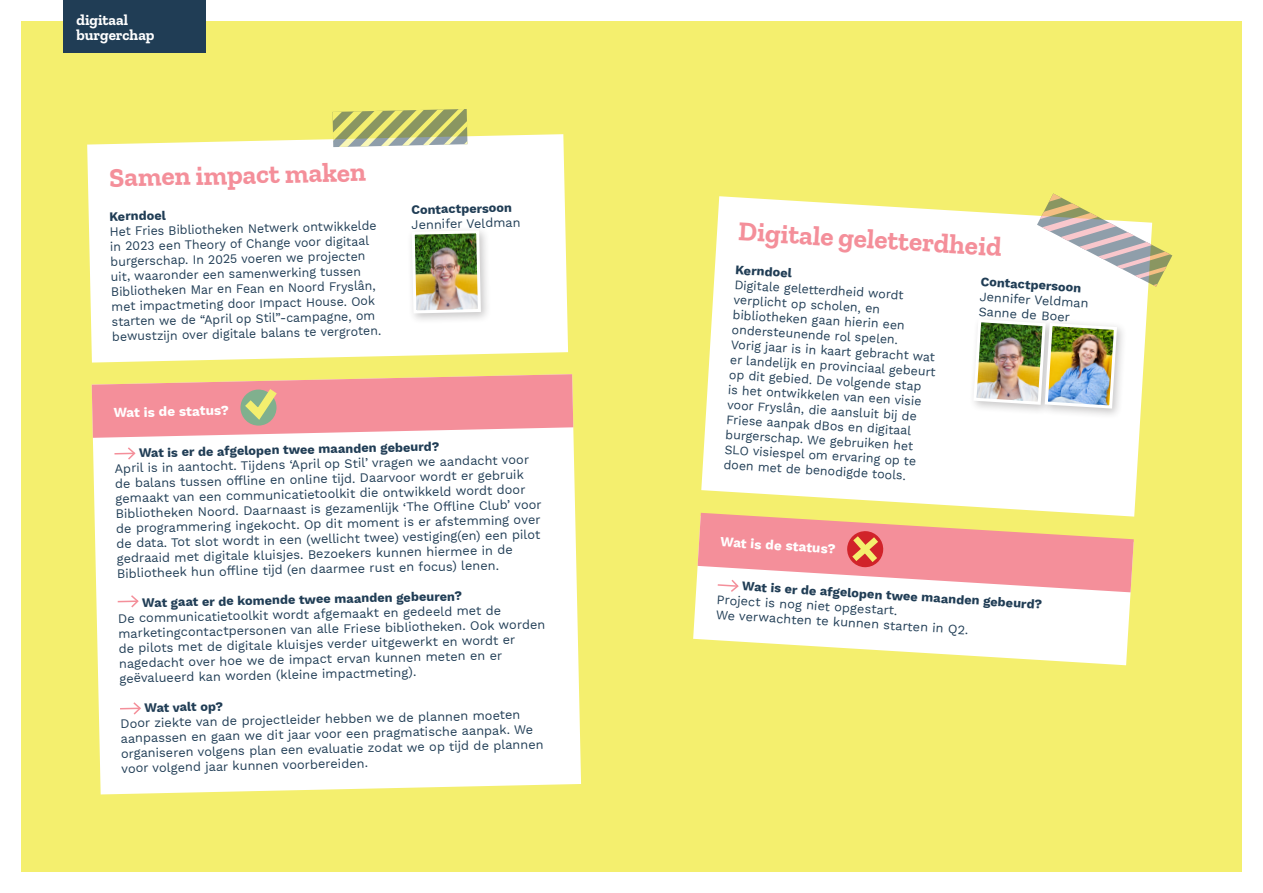
<style>
.page{position:relative;width:1263px;height:893px;background:#fff}
.page>*{position:absolute;margin:0;border:0;box-sizing:border-box;transform-origin:0 0}
.t1{font:700 27px "Zilla Slab";color:#f48f9a}
.t2{font:700 15px/15px "Zilla Slab";color:#fff}
.t3{font:700 13.5px "Work Sans";color:#fff}
.t4{font:12.75px/15px "Work Sans";color:#203d55}
.t5{font:700 12.75px/14.4px "Work Sans";color:#203d55}
.s1{font-weight:700}
.s2{font-weight:400}
</style>
<div class="page">
<div style="left:21px;top:21px;width:1221px;height:851px;background:#f4ef6e"></div>
<svg style="left:701px;top:196px;width:448px;height:321px;background:#fdfdef"></svg>
<svg style="left:693px;top:561px;width:438px;height:104px;fill:#fff"></svg>
<svg style="left:1037px;top:193px;width:135px;height:94px"></svg>
<div style="left:969px;top:314px;width:87px;height:101px;background:#fefefe"></div>
<div style="left:1040px;top:318px;width:87px;height:101px;background:#231f20;opacity:.25"></div>
<img style="left:974px;top:318px;width:144px;height:92px">
<svg style="left:698px;top:513px;width:436px;height:80px"></svg>
<div style="left:87px;top:134px;width:481px;height:229px;background:#fff"></div>
<div style="left:92px;top:416px;width:489px;height:378px;background:#fff"></div>
<svg style="left:114px;top:446px;width:23px;height:15px"></svg>
<hr style="left:118px;top:600px;width:20px;height:2px;background:#f48f9a">
<svg style="left:129px;top:594px;width:11px;height:15px"></svg>
<svg style="left:120px;top:701px;width:22px;height:15px"></svg>
<svg style="left:332px;top:109px;width:135px;height:38px"></svg>
<div style="left:407px;top:226px;width:85px;height:98px;background:#231f20;opacity:.25"></div>
<img style="left:410px;top:229px;width:72px;height:86px">
<svg style="left:92px;top:374px;width:481px;height:64px;background:#f2a29e"></svg>
<div style="left:64px;top:0;width:142px;height:52px;background:#203d55"></div>
<p class="t2" style="left:77px;top:12px;width:79px">digitaal burgerchap</p>
<p class="t1" style="left:109px;top:162px;width:258px;rotate:-1deg">Samen impact maken</p>
<p class="t5" style="left:109px;top:210px;width:58px;rotate:-1deg">Kerndoel</p>
<p class="t4" style="left:110px;top:224px;width:271px;rotate:-1deg">Het Fries Bibliotheken Netwerk ontwikkelde in 2023 een Theory of Change voor digitaal burgerschap. In 2025 voeren we projecten uit, waaronder een samenwerking tussen Bibliotheken Mar en Fean en Noord Fryslân, met impactmeting door Impact House. Ook starten we de “April op Stil”-campagne, om bewustzij n over digitale balans te vergroten.</p>
<p class="t3" style="left:113px;top:405px;width:117px;rotate:-1deg">Wat is de status?</p>
<p class="t5" style="left:411px;top:203px;width:102px;rotate:-1deg">Contactpersoon</p>
<p class="t4" style="left:411px;top:218px;width:111px;rotate:-1deg">Jennifer Veldman</p>
<p class="t4" style="left:114px;top:446px;width:428px;text-indent:24px;rotate:-1deg"><span class="s1">Wat is er de afgelopen twee maanden gebeurd?<br></span>April is in aantocht. Tij dens ‘April op Stil’ vragen we aandacht voor de balans tussen offl ine en online tij d. Daarvoor wordt er gebruik gemaakt van een communicatietoolkit die ontwikkeld wordt door Bibliotheken Noord. Daarnaast is gezamenlij k ‘The Offl ine Club’ voor de programmering ingekocht. Op dit moment is er afstemming over de data. Tot slot wordt in een (wellicht twee) vestiging(en) een pilot gedraaid met digitale kluisjes. Bezoekers kunnen hiermee in de Bibliotheek hun offl ine tij d (en daarmee rust en focus) lenen.</p>
<p class="t5" style="left:142px;top:596px;width:322px;rotate:-1deg">Wat gaat er de komende twee maanden gebeuren?</p>
<p class="t4" style="left:118px;top:611px;width:428px;rotate:-1deg">De communicatietoolkit wordt afgemaakt en gedeeld met de marketingcontactpersonen van alle Friese bibliotheken. Ook worden de pilots met de digitale kluisjes verder uitgewerkt en wordt er nagedacht over hoe we de impact ervan kunnen meten en er geëvalueerd kan worden (kleine impactmeting).</p>
<p class="t4" style="left:120px;top:701px;width:424px;text-indent:24px;rotate:-1deg"><span class="s1">Wat valt op?<br></span>Door ziekte van de projectleider hebben we de plannen moeten aanpassen en gaan we dit jaar voor een pragmatische aanpak. We organiseren volgens plan een evaluatie zodat we op tij d de plannen voor volgend jaar kunnen voorbereiden.</p>
<p class="t1" style="left:740px;top:214px;width:265px;rotate:4deg">Digitale geletterdheid</p>
<p class="t5" style="left:736px;top:263px;width:58px;rotate:3deg">Kerndoel</p>
<p class="t4" style="left:733px;top:278px;width:208px;rotate:3deg">Digitale geletterdheid wordt verplicht op scholen, en bibliotheken gaan hierin een ondersteunende rol spelen.<br>Vorig jaar is in kaart gebracht wat er landelij k en provinciaal gebeurt op dit gebied. De volgende stap<br>is het ontwikkelen van een visie voor Fryslân, die aansluit bij de<br>Friese aanpak dBos en digitaal burgerschap. We gebruiken het<br>SLO visiespel om ervaring op te doen met de benodigde tools.</p>
<p class="t5" style="left:981px;top:275px;width:102px;rotate:3deg">Contactpersoon</p>
<p class="t4" style="left:980px;top:290px;width:111px;rotate:3deg">Jennifer Veldman</p>
<p class="t4" style="left:979px;top:305px;width:93px;rotate:3deg">Sanne de Boer</p>
<p class="t3" style="left:721px;top:535px;width:117px;rotate:3deg">Wat is de status?</p>
<p class="t5" style="left:718px;top:579px;width:327px;text-indent:25px;rotate:3deg">Wat is er de afgelopen twee maanden gebeurd?<br><span class="s2">Project is nog niet opgestart.</span></p>
<p class="t4" style="left:716px;top:609px;width:254px;rotate:3deg">We verwachten te kunnen starten in Q2.</p>
</div>
